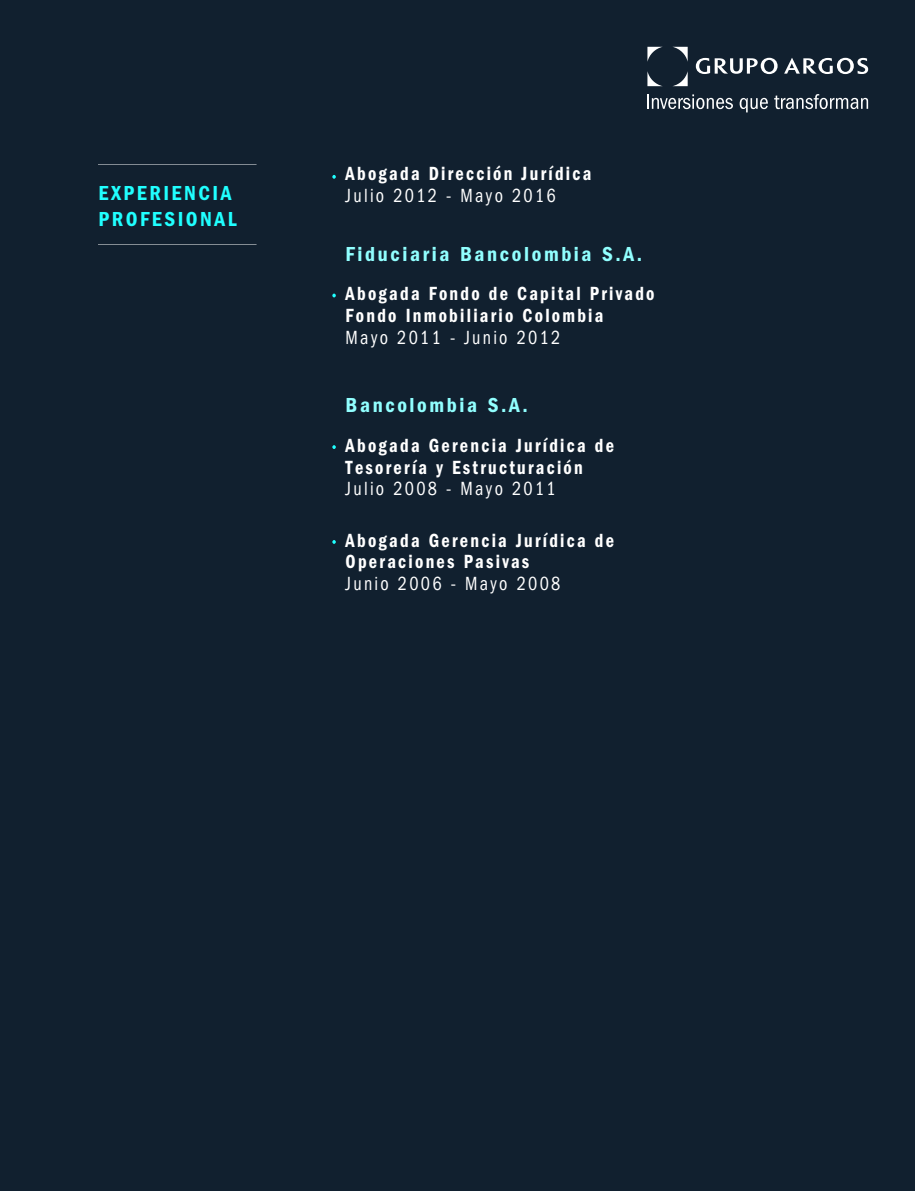
<style>
.page{position:relative;width:915px;height:1191px;background:#fff}
.page>*{position:absolute;margin:0;border:0;box-sizing:border-box;transform-origin:0 0}
.t1{font:21px "ITC Franklin Gothic Std Dm Cd";letter-spacing:.125em;color:#91ffff}
.t2{font:21px/25.2px "ITC Franklin Gothic Std Dm Cd";letter-spacing:.12em;color:#20ffff}
.t3{font:19.8px/21.6px "ITC Franklin Gothic Std Dm Cd";letter-spacing:.125em;color:#fff;scale:.92 1}
.t4{font:condensed 19.8px "ITC Franklin Gothic Std";letter-spacing:.125em;color:#fff;scale:.92 1}
</style>
<div class="page">
<div style="left:0;top:0;width:914px;height:1191px;background:#11202f"></div>
<svg style="left:673px;top:47px;width:14px;height:13px"></svg>
<svg style="left:647px;top:47px;width:15px;height:15px"></svg>
<svg style="left:673px;top:73px;width:14px;height:13px"></svg>
<svg style="left:647px;top:71px;width:15px;height:15px"></svg>
<svg style="left:695px;top:58px;width:172px;height:16px"></svg>
<svg style="left:647px;top:94px;width:85px;height:15px"></svg>
<svg style="left:739px;top:98px;width:28px;height:14px"></svg>
<svg style="left:774px;top:94px;width:93px;height:15px"></svg>
<svg style="left:332px;top:175px;width:4px;height:4px"></svg>
<svg style="left:332px;top:294px;width:4px;height:3px"></svg>
<svg style="left:332px;top:445px;width:4px;height:4px"></svg>
<svg style="left:332px;top:540px;width:4px;height:4px"></svg>
<hr style="left:98px;top:244px;width:158px;height:1px;background:#fff">
<hr style="left:98px;top:164px;width:158px;height:1px;background:#fff">
<p class="t2" style="left:98px;top:181px;width:140px">EXPERIENCIA<br>PROFESIONAL</p>
<p class="t3" style="left:345px;top:163px;width:268px">Abogada Dirección Jurídica</p>
<p class="t4" style="left:345px;top:184px;width:230px">Julio 2012 - Mayo 2016</p>
<p class="t1" style="left:345px;top:242px;width:298px">Fiduciaria Bancolombia S.A.</p>
<p class="t3" style="left:345px;top:283px;width:337px">Abogada Fondo de Capital Privado<br>Fondo Inmobiliario Colombia</p>
<p class="t4" style="left:345px;top:326px;width:235px">Mayo 2011 - Junio 2012</p>
<p class="t1" style="left:345px;top:393px;width:184px">Bancolombia S.A.</p>
<p class="t3" style="left:345px;top:435px;width:293px">Abogada Gerencia Jurídica de<br>Tesorería y Estructuración</p>
<p class="t4" style="left:345px;top:477px;width:230px">Julio 2008 - Mayo 2011</p>
<p class="t3" style="left:345px;top:529px;width:293px">Abogada Gerencia Jurídica de<br>Operaciones Pasivas</p>
<p class="t4" style="left:345px;top:572px;width:235px">Junio 2006 - Mayo 2008</p>
</div>
